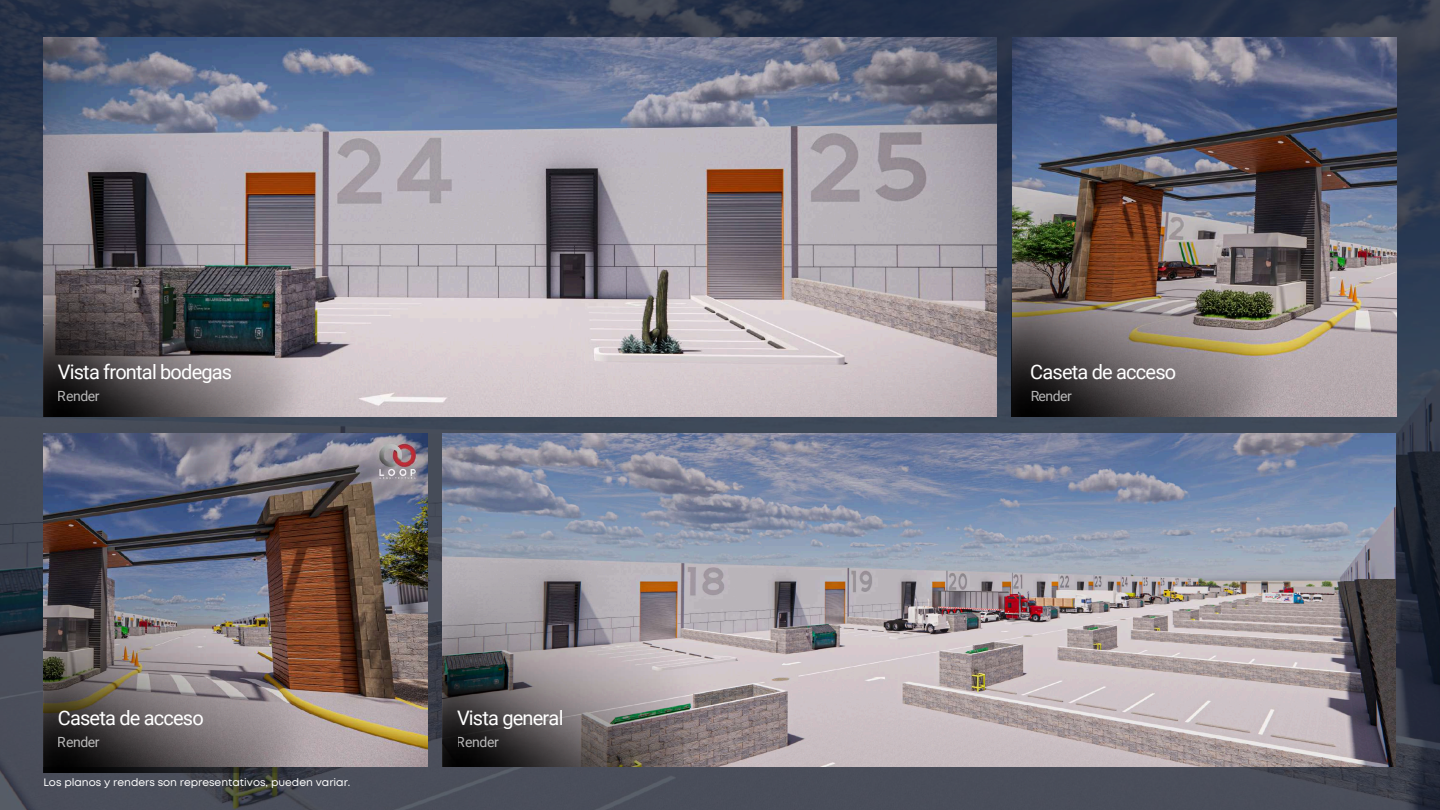
<style>
.page{position:relative;width:1440px;height:810px;background:#fff}
.page>*{position:absolute;margin:0;border:0;box-sizing:border-box;transform-origin:0 0}
.t1{font:20px "Roboto";letter-spacing:-.04em;color:#fff}
.t2{font:14px "Roboto";letter-spacing:-.03em;color:#fff}
.t3{font:10.7px "Mont";color:#fff}
</style>
<div class="page">
<img style="left:0;top:0;width:1440px;height:810px">
<img style="left:43px;top:38px;width:954px;height:378px">
<img style="left:1012px;top:38px;width:384px;height:378px">
<img style="left:44px;top:433px;width:383px;height:334px">
<img style="left:443px;top:433px;width:953px;height:334px">
<img style="left:43px;top:539px;width:275px;height:233px">
<img style="left:43px;top:183px;width:275px;height:233px">
<img style="left:1012px;top:183px;width:274px;height:233px">
<img style="left:443px;top:533px;width:274px;height:234px">
<p class="t1" style="left:58px;top:360px;width:176px">Vista frontal bodegas</p>
<p class="t2" style="left:58px;top:388px;width:43px">Render</p>
<p class="t1" style="left:58px;top:706px;width:148px">Caseta de acceso</p>
<p class="t1" style="left:457px;top:706px;width:108px">Vista general</p>
<p class="t2" style="left:58px;top:734px;width:43px">Render</p>
<p class="t2" style="left:457px;top:734px;width:43px">Render</p>
<p class="t3" style="left:44px;top:778px;width:308px">Los planos y renders son representativos, pueden variar.</p>
<p class="t1" style="left:1030px;top:360px;width:148px">Caseta de acceso</p>
<p class="t2" style="left:1030px;top:388px;width:43px">Render</p>
</div>
